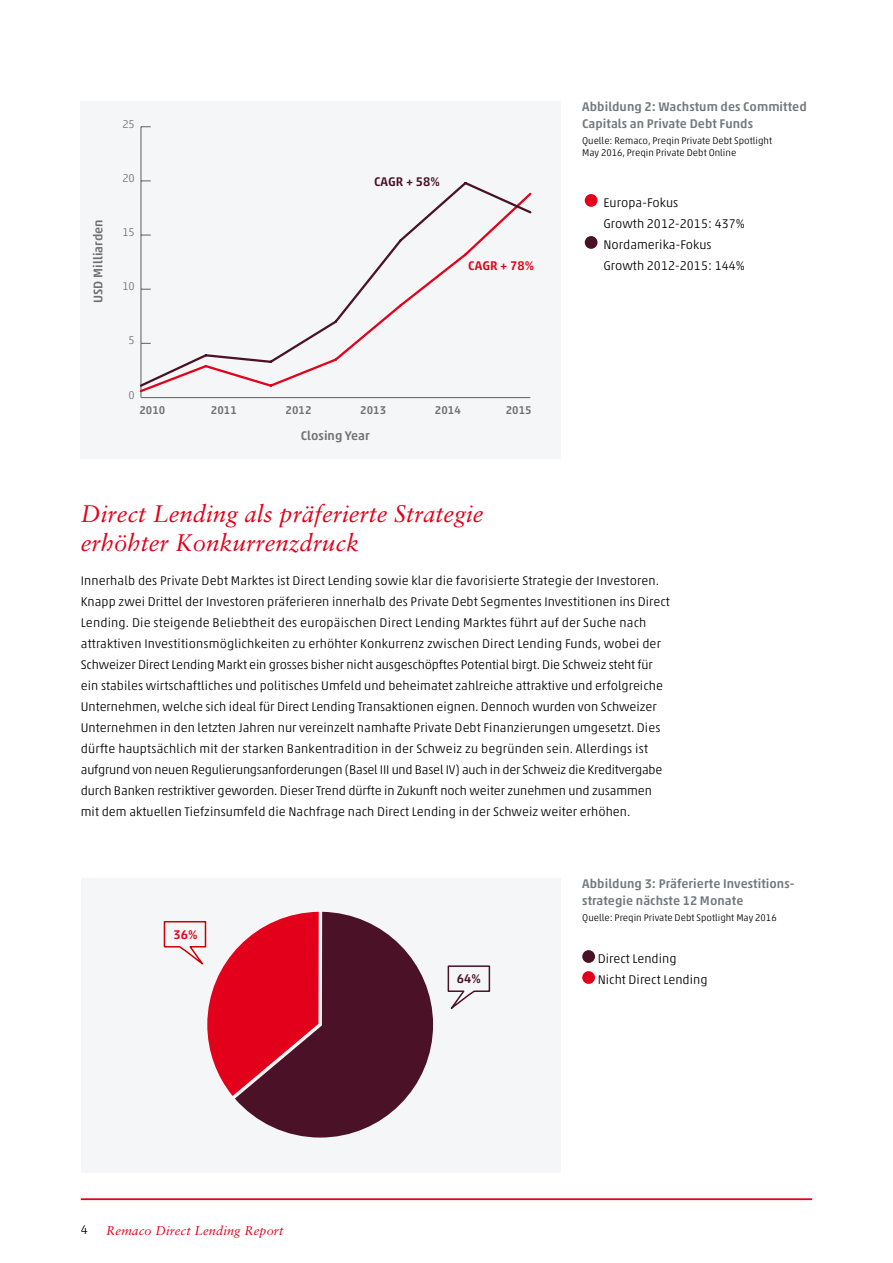
<style>
.page{position:relative;width:893px;height:1263px;background:#fff}
.page>*{position:absolute;margin:0;border:0;box-sizing:border-box;transform-origin:0 0}
.t1{font:italic 24px/28.8px "Sabon";color:#e2001a}
.t2{font:300 12.75px/21px "Akko Pro";letter-spacing:.005em;color:#000}
.t3{font:500 12.75px/16.5px "Akko Pro";letter-spacing:.005em;color:#72797e}
.t4{font:italic 12.75px "Sabon";letter-spacing:.01em;color:#e2001a}
.t5{font:500 12.75px "Akko Pro";letter-spacing:.005em;color:#707172}
.t6{font:500 12.75px "Akko Pro";letter-spacing:.005em;color:#4a1127}
.t7{font:500 12.75px "Akko Pro";letter-spacing:.005em;color:#e2001a}
.t8{font:500 11.4px "Akko Pro";color:#707172}
.t9{font:300 11.4px "Akko Pro";color:#707172}
.t10{font:300 9.75px/12.8px "Akko Pro";color:#000}
</style>
<div class="page">
<hr style="left:81px;top:1198px;width:731px;height:2px;background:#e2001a">
<div style="left:585px;top:194px;width:12px;height:13px;background:#e2001a;border-radius:50%"></div>
<div style="left:585px;top:236px;width:12px;height:13px;background:#4a1127;border-radius:50%"></div>
<div style="left:80px;top:102px;width:481px;height:357px;background:#f5f6f7"></div>
<hr style="left:141px;top:397px;width:389px;height:1px;background:#707172">
<hr style="left:140px;top:127px;width:2px;height:271px;background:#707172">
<svg style="left:139px;top:180px;width:393px;height:209px"></svg>
<div style="left:582px;top:950px;width:13px;height:13px;background:#4a1127;border-radius:50%"></div>
<div style="left:582px;top:971px;width:13px;height:13px;background:#e2001a;border-radius:50%"></div>
<div style="left:81px;top:879px;width:480px;height:294px;background:#f5f6f7"></div>
<svg style="left:163px;top:912px;width:270px;height:225px"></svg>
<svg style="left:447px;top:965px;width:44px;height:44px"></svg>
<p class="t5" style="left:90px;top:303px;width:85px;rotate:-90deg">USD Milliarden</p>
<p class="t9" style="left:122px;top:117px;width:14px">25</p>
<p class="t9" style="left:122px;top:171px;width:14px">20</p>
<p class="t9" style="left:122px;top:225px;width:14px">15</p>
<p class="t9" style="left:122px;top:279px;width:14px">10</p>
<p class="t9" style="left:129px;top:334px;width:8px">5</p>
<p class="t9" style="left:129px;top:388px;width:8px">0</p>
<p class="t6" style="left:374px;top:174px;width:67px">CAGR + 58%</p>
<p class="t7" style="left:468px;top:258px;width:67px">CAGR + 78%</p>
<p class="t8" style="left:139px;top:403px;width:27px">2010</p>
<p class="t8" style="left:211px;top:403px;width:27px">2011</p>
<p class="t8" style="left:286px;top:403px;width:27px">2012</p>
<p class="t8" style="left:360px;top:403px;width:27px">2013</p>
<p class="t8" style="left:435px;top:403px;width:27px">2014</p>
<p class="t8" style="left:506px;top:403px;width:27px">2015</p>
<p class="t5" style="left:301px;top:427px;width:71px">Closing Year</p>
<h1 class="t1" style="left:81px;top:499px;width:404px">Direct Lending als präferierte Strategie erhöhter Konkurrenzdruck</h1>
<p class="t3" style="left:582px;top:99px;width:226px">Abbildung 2: Wachstum des Committed<br>Capitals an Private Debt Funds</p>
<p class="t10" style="left:582px;top:134px;width:192px">Quelle: Remaco, Preqin Private Debt Spotlight<br>May 2016, Preqin Private Debt Online</p>
<p class="t2" style="left:603px;top:192px;width:143px">Europa-Fokus<br>Growth 2012-2015: 437%<br>Nordamerika-Fokus<br>Growth 2012-2015: 144%</p>
<p class="t2" style="left:81px;top:570px;width:590px">Innerhalb des Private Debt Marktes ist Direct Lending sowie klar die favorisierte Strategie der Investoren.<br>Knapp zwei Drittel der Investoren präferieren innerhalb des Private Debt Segmentes Investitionen ins Direct Lending. Die steigende Beliebtheit des europäischen Direct Lending Marktes führt auf der Suche nach attraktiven Investitionsmöglichkeiten zu erhöhter Konkurrenz zwischen Direct Lending Funds, wobei der Schweizer Direct Lending Markt ein grosses bisher nicht ausgeschöpftes Potential birgt. Die Schweiz steht für ein stabiles wirtschaftliches und politisches Umfeld und beheimatet zahlreiche attraktive und erfolgreiche Unternehmen, welche sich ideal für Direct Lending Transaktionen eignen. Dennoch wurden von Schweizer Unternehmen in den letzten Jahren nur vereinzelt namhafte Private Debt Finanzierungen umgesetzt. Dies dürfte hauptsächlich mit der starken Bankentradition in der Schweiz zu begründen sein. Allerdings ist aufgrund von neuen Regulierungsanforderungen (Basel III und Basel IV) auch in der Schweiz die Kreditvergabe durch Banken restriktiver geworden. Dieser Trend dürfte in Zukunft noch weiter zunehmen und zusammen mit dem aktuellen Tiefzinsumfeld die Nachfrage nach Direct Lending in der Schweiz weiter erhöhen.</p>
<p class="t7" style="left:174px;top:926px;width:26px">36%</p>
<p class="t2" style="left:81px;top:1219px;width:9px">4</p>
<p class="t4" style="left:106px;top:1223px;width:178px">Remaco Direct Lending Report</p>
<p class="t3" style="left:582px;top:876px;width:214px">Abbildung 3: Präferierte Investitions&shy;strategie nächste 12 Monate</p>
<p class="t10" style="left:582px;top:911px;width:196px">Quelle: Preqin Private Debt Spotlight May 2016</p>
<p class="t2" style="left:598px;top:948px;width:80px">Direct Lending</p>
<p class="t6" style="left:457px;top:971px;width:26px">64%</p>
<p class="t2" style="left:598px;top:969px;width:111px">Nicht Direct Lending</p>
</div>
